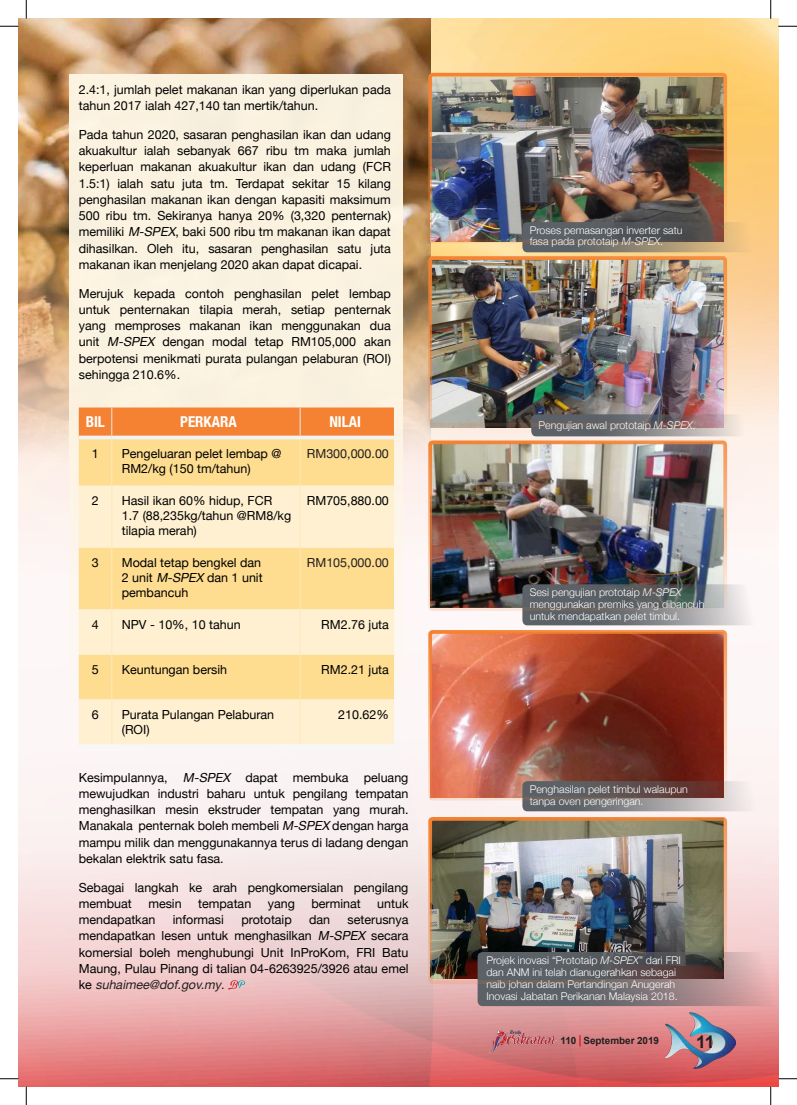
<style>
.page{position:relative;width:797px;height:1105px;background:#fff}
.page>*{position:absolute;margin:0;border:0;box-sizing:border-box;transform-origin:0 0}
.t1{font:700 17.5px "Arial";color:#231f20}
.t2{font:700 condensed 15px "Helvetica Neue";color:#fff}
.t3{font:12.5px/16.2px "Helvetica Neue";color:#000}
.t4{font:12.5px "Helvetica Neue";color:#231f20}
.t5{font:300 10.62px/11.9px "Helvetica Neue";color:#fff}
.t6{font:700 9.88px "Arial";color:#231f20}
.s1{font-style:italic}
.s2{font-style:italic;color:#231f20}
.s3{color:#231f20}
</style>
<div class="page">
<img style="left:19px;top:19px;width:759px;height:1067px">
<img style="left:19px;top:19px;width:411px;height:447px">
<div style="left:69px;top:74px;width:334px;height:638px;background:#fef7e6"></div>
<div style="left:79px;top:439px;width:315px;height:47px;background:#fedc90"></div>
<svg style="left:79px;top:486px;width:315px;height:258px;background:#fde7b5"></svg>
<hr style="left:79px;top:436px;width:33px;height:3px;background:#f2f3f4">
<hr style="left:112px;top:436px;width:188px;height:3px;background:#f2f3f4">
<hr style="left:300px;top:436px;width:94px;height:3px;background:#f2f3f4">
<svg style="left:79px;top:407px;width:315px;height:30px;background:#f3893e"></svg>
<hr style="left:111px;top:439px;width:1px;height:47px;background:#fee9ba">
<hr style="left:300px;top:439px;width:1px;height:47px;background:#fee9ba">
<hr style="left:111px;top:486px;width:1px;height:62px;background:#fee9ba">
<hr style="left:300px;top:486px;width:1px;height:62px;background:#fee9ba">
<hr style="left:111px;top:548px;width:1px;height:61px;background:#fee9ba">
<hr style="left:300px;top:548px;width:1px;height:61px;background:#fee9ba">
<hr style="left:111px;top:609px;width:1px;height:45px;background:#fee9ba">
<hr style="left:300px;top:609px;width:1px;height:45px;background:#fee9ba">
<hr style="left:111px;top:654px;width:1px;height:45px;background:#fee9ba">
<hr style="left:300px;top:654px;width:1px;height:45px;background:#fee9ba">
<hr style="left:111px;top:699px;width:1px;height:45px;background:#fee9ba">
<hr style="left:300px;top:699px;width:1px;height:45px;background:#fee9ba">
<hr style="left:79px;top:744px;width:33px;height:4px;background:#f7f7f8">
<hr style="left:112px;top:744px;width:188px;height:4px;background:#f7f7f8">
<hr style="left:300px;top:744px;width:94px;height:4px;background:#f7f7f8">
<img style="left:433px;top:78px;width:289px;height:160px">
<img style="left:433px;top:635px;width:289px;height:160px">
<img style="left:433px;top:445px;width:289px;height:161px">
<img style="left:433px;top:822px;width:289px;height:156px">
<svg style="left:228px;top:980px;width:17px;height:10px"></svg>
<svg style="left:522px;top:222px;width:256px;height:30px;background:#8a7d69"></svg>
<svg style="left:522px;top:781px;width:256px;height:30px;background:#918788"></svg>
<svg style="left:522px;top:584px;width:256px;height:41px;background:#898c8f"></svg>
<svg style="left:477px;top:952px;width:301px;height:54px;background:#7a6e71"></svg>
<img style="left:430px;top:261px;width:292px;height:167px">
<svg style="left:531px;top:414px;width:242px;height:22px;background:#979191"></svg>
<div style="left:428px;top:73px;width:299px;height:170px;border:4px solid #f48232;border-radius:2px"></div>
<div style="left:428px;top:256px;width:299px;height:171px;border:4px solid #f48232;border-radius:2px"></div>
<div style="left:428px;top:440px;width:299px;height:171px;border:4px solid #f48232;border-radius:2px"></div>
<div style="left:428px;top:630px;width:299px;height:170px;border:4px solid #f48232;border-radius:2px"></div>
<div style="left:428px;top:817px;width:299px;height:167px;border:4px solid #f48232;border-radius:2px"></div>
<img style="left:665px;top:1013px;width:70px;height:55px">
<img style="left:490px;top:1031px;width:66px;height:22px">
<svg style="left:0;top:25px;width:19px;height:2px"></svg>
<svg style="left:778px;top:25px;width:19px;height:2px"></svg>
<svg style="left:0;top:1078px;width:19px;height:1px"></svg>
<svg style="left:778px;top:1078px;width:19px;height:1px"></svg>
<svg style="left:25px;top:0;width:2px;height:19px"></svg>
<svg style="left:25px;top:1086px;width:2px;height:19px"></svg>
<svg style="left:770px;top:0;width:1px;height:19px"></svg>
<svg style="left:770px;top:1086px;width:1px;height:19px"></svg>
<p class="t3" style="left:79px;top:82px;width:313px">2.4:1, jumlah pelet makanan ikan yang diperlukan pada tahun 2017 ialah 427,140 tan mertik/tahun.</p>
<p class="t3" style="left:79px;top:127px;width:314px;text-align:justify">Pada tahun 2020, sasaran penghasilan ikan dan udang akuakultur ialah sebanyak 667 ribu tm maka jumlah keperluan makanan akuakultur ikan dan udang (FCR 1.5:1) ialah satu juta tm. Terdapat sekitar 15 kilang penghasilan makanan ikan dengan kapasiti maksimum 500 ribu tm. Sekiranya hanya 20% (3,320 penternak) memiliki <span class="s1">M-SPEX</span>, baki 500 ribu tm makanan ikan dapat dihasilkan. Oleh itu, sasaran penghasilan satu juta makanan ikan menjelang 2020 akan dapat dicapai.</p>
<p class="t3" style="left:79px;top:286px;width:314px;text-align:justify">Merujuk kepada contoh penghasilan pelet lembap untuk penternakan tilapia merah, setiap penternak yang memproses makanan ikan menggunakan dua unit <span class="s1">M-SPEX</span> dengan modal tetap RM105,000 akan berpotensi menikmati purata pulangan pelaburan (ROI) sehingga 210.6%.</p>
<p class="t2" style="left:86px;top:409px;width:21px">BIL</p>
<p class="t2" style="left:180px;top:409px;width:58px">PERKARA</p>
<p class="t2" style="left:329px;top:409px;width:33px">NILAI</p>
<p class="t3" style="left:92px;top:446px;width:8px">1</p>
<p class="t3" style="left:122px;top:447px;width:161px;line-height:15px">Pengeluaran pelet lembap @<br>RM2/kg (150 tm/tahun)</p>
<p class="t4" style="left:307px;top:445px;width:83px">RM300,000.00</p>
<p class="t3" style="left:92px;top:493px;width:8px">2</p>
<p class="t3" style="left:122px;top:494px;width:171px;line-height:15px">Hasil ikan 60% hidup, FCR<br>1.7 (88,235kg/tahun @RM8/kg tilapia merah)</p>
<p class="t3" style="left:307px;top:493px;width:83px">RM705,880.00</p>
<p class="t3" style="left:92px;top:555px;width:8px">3</p>
<p class="t3" style="left:122px;top:556px;width:142px;line-height:15px;text-align:justify">Modal tetap bengkel dan 2 unit <span class="s1">M-SPEX</span> dan 1 unit pembancuh</p>
<p class="t4" style="left:307px;top:553px;width:83px">RM105,000.00</p>
<p class="t3" style="left:92px;top:617px;width:8px">4</p>
<p class="t3" style="left:122px;top:617px;width:120px">NPV - 10%, 10 tahun</p>
<p class="t3" style="left:321px;top:617px;width:69px">RM2.76 juta</p>
<p class="t3" style="left:92px;top:662px;width:8px">5</p>
<p class="t3" style="left:122px;top:662px;width:107px">Keuntungan bersih</p>
<p class="t3" style="left:321px;top:662px;width:69px">RM2.21 juta</p>
<p class="t3" style="left:92px;top:707px;width:8px">6</p>
<p class="t3" style="left:122px;top:708px;width:154px;line-height:15px">Purata Pulangan Pelaburan (ROI)</p>
<p class="t3" style="left:338px;top:707px;width:52px">210.62%</p>
<p class="t3" style="left:79px;top:770px;width:331px;text-align:justify">Kesimpulannya, <span class="s1">M-SPEX</span> dapat membuka peluang mewujudkan industri baharu untuk pengilang tempatan menghasilkan mesin ekstruder tempatan yang murah.<br>Manakala penternak boleh membeli <span class="s1">M-SPEX</span> dengan harga mampu milik dan menggunakannya terus di ladang dengan bekalan elektrik satu fasa.</p>
<p class="t3" style="left:79px;top:880px;width:331px">Sebagai langkah ke arah pengkomersialan pengilang membuat</p>
<p class="t3" style="left:148px;top:896px;width:35px">mesin</p>
<p class="t3" style="left:198px;top:896px;width:55px">tempatan</p>
<p class="t3" style="left:268px;top:896px;width:29px">yang</p>
<p class="t3" style="left:311px;top:896px;width:51px">berminat</p>
<p class="t3" style="left:377px;top:896px;width:33px">untuk</p>
<p class="t3" style="left:79px;top:912px;width:78px">mendapatkan</p>
<p class="t3" style="left:173px;top:912px;width:53px">informasi</p>
<p class="t3" style="left:241px;top:912px;width:52px">prototaip</p>
<p class="t3" style="left:309px;top:912px;width:23px">dan</p>
<p class="t3" style="left:79px;top:912px;width:331px;text-align:justify;text-indent:269px">seterusnya mendapatkan lesen untuk menghasilkan <span class="s1">M-SPEX</span> secara komersial boleh menghubungi Unit InProKom, FRI Batu Maung, Pulau Pinang di talian 04-6263925/3926 atau emel k e <span class="s2">suhaimee@dof.gov.my</span><span class="s3">.</span></p>
<p class="t5" style="left:529px;top:223px;width:154px">Proses pemasangan inverter satu fasa pada prototaip <span class="s1">M-SPEX</span>.</p>
<p class="t5" style="left:538px;top:418px;width:158px">Pengujian awal prototaip <span class="s1">M-SPEX</span>.</p>
<p class="t5" style="left:529px;top:586px;width:176px">Sesi pengujian prototaip <span class="s1">M-SPEX </span>menggunakan premiks yang dibancuh untuk mendapatkan pelet timbul.</p>
<p class="t5" style="left:529px;top:782px;width:160px">Penghasilan pelet timbul walaupun tanpa oven pengeringan.</p>
<p class="t5" style="left:486px;top:954px;width:196px">Projek inovasi “Prototaip <span class="s1">M-SPEX</span>” dari FRI dan ANM ini telah dianugerahkan sebagai naib johan dalam Pertandingan Anugerah Inovasi Jabatan Perikanan Malaysia 2018.</p>
<p class="t6" style="left:560px;top:1033px;width:100px">110 September 2019</p>
<h1 class="t1" style="left:696px;top:1030px;width:20px">11</h1>
</div>
